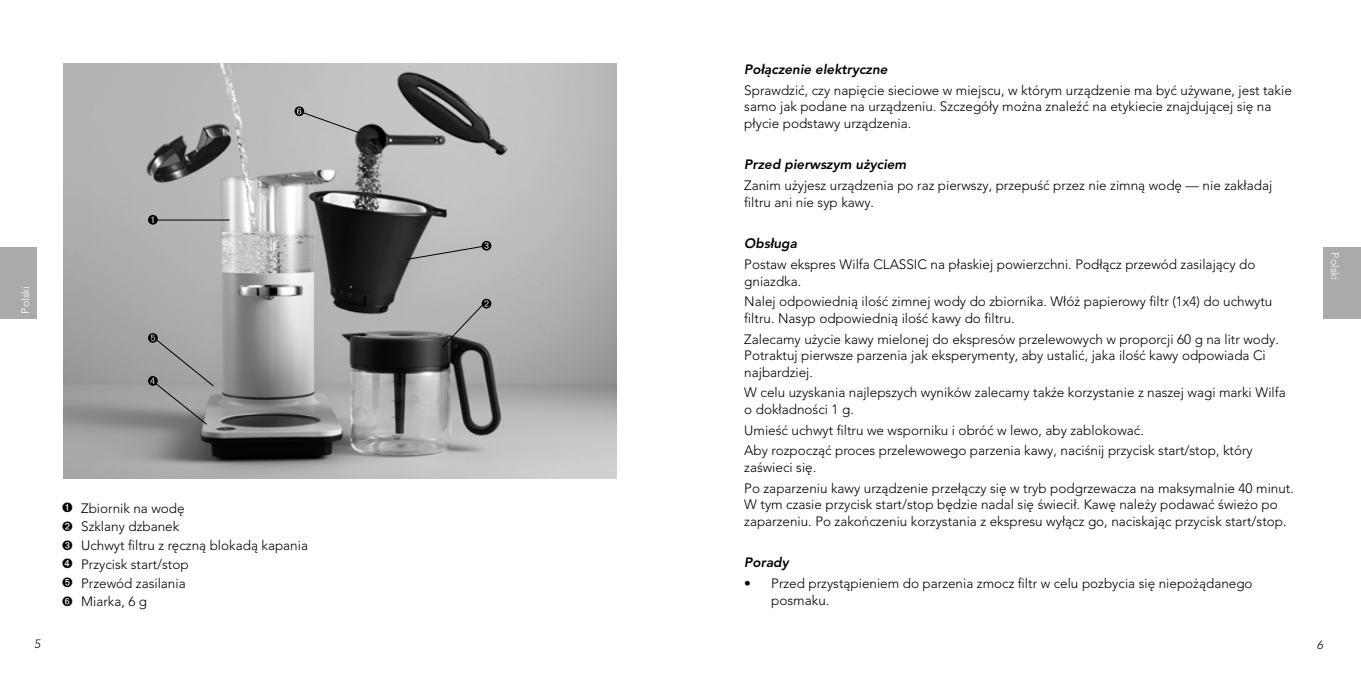
<style>
.page{position:relative;width:1361px;height:681px;background:#fff}
.page>*{position:absolute;margin:0;border:0;box-sizing:border-box;transform-origin:0 0}
.t1{font:300 13.5px/16.5px "Avenir LT Pro";color:#000}
.t2{font:italic 800 13.5px "Avenir LT Pro";color:#000}
.t3{font:italic 300 12px "Avenir LT Std";color:#000}
.t4{font:300 10.8px "Avenir LT Std";color:#fff}
</style>
<div class="page">
<div style="left:0;top:247px;width:37px;height:72px;background:#aaa"></div>
<div style="left:1323px;top:247px;width:38px;height:71px;background:#aaa"></div>
<img style="left:64px;top:64px;width:553px;height:414px">
<svg style="left:148px;top:215px;width:10px;height:9px"></svg>
<hr style="left:155px;top:220px;width:75px;height:1px;background:#000">
<svg style="left:406px;top:241px;width:85px;height:19px;background:#9e9e9e"></svg>
<svg style="left:148px;top:333px;width:66px;height:91px;background:#999"></svg>
<svg style="left:294px;top:106px;width:66px;height:27px;background:#b4b4b4"></svg>
<svg style="left:442px;top:298px;width:49px;height:49px;background:#989898"></svg>
<p class="t4" style="left:19px;top:313px;width:31px;rotate:-90deg">Dansk</p>
<p class="t4" style="left:19px;top:313px;width:29px;rotate:-90deg">Polski</p>
<p class="t1" style="left:62px;top:498px;width:247px;line-height:18.8px">➊ Zbiornik na wodę<br>➋ Szklany dzbanek<br>➌ Uchwyt filtru z ręczną blokadą kapania<br>➍ Przycisk start/stop<br>➎ Przewód zasilania<br>➏ Miarka, 6 g</p>
<p class="t2" style="left:744px;top:61px;width:145px">Połączenie elektryczne</p>
<p class="t1" style="left:744px;top:82px;width:549px">Sprawdzić, czy napięcie sieciowe w miejscu, w którym urządzenie ma być używane, jest takie samo jak podane na urządzeniu. Szczegóły można znaleźć na etykiecie znajdującej się na płycie podstawy urządzenia.</p>
<p class="t2" style="left:744px;top:157px;width:164px">Przed pierwszym użyciem</p>
<p class="t1" style="left:744px;top:177px;width:529px">Zanim użyjesz urządzenia po raz pierwszy, przepuść przez nie zimną wodę — nie zakładaj filtru ani nie syp kawy.</p>
<p class="t2" style="left:744px;top:235px;width:54px">Obsługa</p>
<p class="t1" style="left:744px;top:256px;width:513px">Postaw ekspres Wilfa CLASSIC na płaskiej powierzchni. Podłącz przewód zasilający do gniazdka.</p>
<p class="t1" style="left:744px;top:293px;width:530px">Nalej odpowiednią ilość zimnej wody do zbiornika. Włóż papierowy filtr (1x4) do uchwytu filtru. Nasyp odpowiednią ilość kawy do filtru.</p>
<p class="t1" style="left:744px;top:330px;width:536px">Zalecamy użycie kawy mielonej do ekspresów przelewowych w proporcji 60 g na litr wody.<br>Potraktuj pierwsze parzenia jak eksperymenty, aby ustalić, jaka ilość kawy odpowiada Ci najbardziej.</p>
<p class="t1" style="left:744px;top:384px;width:543px">W celu uzyskania najlepszych wyników zalecamy także korzystanie z naszej wagi marki Wilfa o dokładności 1 g.</p>
<p class="t1" style="left:744px;top:419px;width:510px;line-height:20.7px">Umieść uchwyt filtru we wsporniku i obróć w lewo, aby zablokować.<br>Aby rozpocząć proces przelewowego parzenia kawy, naciśnij przycisk start/stop, który</p>
<p class="t1" style="left:744px;top:456px;width:551px;line-height:20.7px">zaświeci się.<br>Po zaparzeniu kawy urządzenie przełączy się w tryb podgrzewacza na maksymalnie 40 minut.</p>
<p class="t1" style="left:744px;top:496px;width:544px">W tym czasie przycisk start/stop będzie nadal się świecił. Kawę należy podawać świeżo po zaparzeniu. Po zakończeniu korzystania z ekspresu wyłącz go, naciskając przycisk start/stop.</p>
<p class="t2" style="left:744px;top:554px;width:46px">Porady</p>
<p class="t1" style="left:771px;top:575px;width:483px;text-indent:-27px">• Przed przystąpieniem do parzenia zmocz filtr w celu pozbycia się niepożądanego posmaku.</p>
<p class="t4" style="left:1341px;top:252px;width:29px;rotate:90deg">Polski</p>
<p class="t3" style="left:34px;top:636px;width:8px">5</p>
<p class="t3" style="left:1316px;top:637px;width:8px">6</p>
</div>
